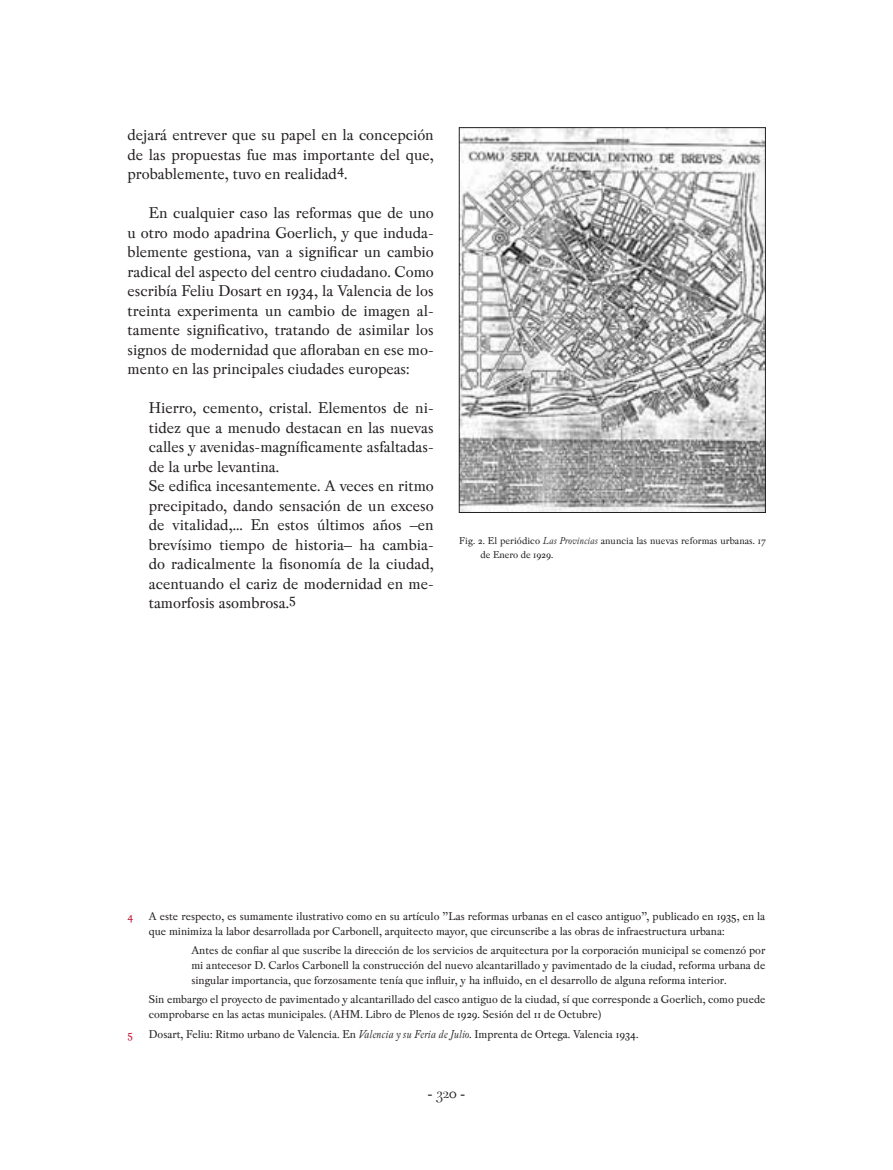
<style>
.page{position:relative;width:893px;height:1170px;background:#fff}
.page>*{position:absolute;margin:0;border:0;box-sizing:border-box;transform-origin:0 0}
.t1{font:18px "Peleguer";color:#231f20}
.t2{font:16.5px/19.5px "Pradell";color:#231f20;text-align:justify}
.endnote_text{font:12px/15px "Pradell";color:#231f20}
.endnote_text-2{font:12px "Pradell";color:#c3102f}
.t3{font:10.5px/13.5px "Pradell";letter-spacing:.01em;color:#231f20}
.s1{font-style:italic}
</style>
<div class="page">
<img style="left:461px;top:129px;width:303px;height:382px">
<div style="left:459px;top:127px;width:307px;height:386px;border:1px solid #231f20"></div>
<p class="t2" style="left:128px;top:125px;width:308px">dejará entrever que su papel en la concepción de las propuestas fue mas importante del que, probablemente, tuvo en realidad<sup>4</sup>.</p>
<p class="t2" style="left:128px;top:203px;width:308px;text-indent:21px">En cualquier caso las reformas que de uno u otro modo apadrina Goerlich, y que induda&shy;blemente gestiona, van a significar un cambio radical del aspecto del centro ciudadano. Como escribía Feliu Dosart en 1934, la Valencia de los treinta experimenta un cambio de imagen al&shy;tamente significativo, tratando de asimilar los signos de modernidad que afloraban en ese mo&shy;mento en las principales ciudades europeas:</p>
<p class="t2" style="left:149px;top:398px;width:286px">Hierro, cemento, cristal. Elementos de ni&shy;tidez que a menudo destacan en las nuevas calles y avenidas-magníficamente asfaltadas&shy;de la urbe levantina.</p>
<p class="t2" style="left:149px;top:476px;width:286px">Se edifica incesantemente. A veces en ritmo precipitado, dando sensación de un exceso de vitalidad,... En estos últimos años –en brevísimo tiempo de historia– ha cambia&shy;do radicalmente la fisonomía de la ciudad, acentuando el cariz de modernidad en me&shy;tamorfosis asombrosa.<sup>5</sup></p>
<p class="t3" style="left:480px;top:534px;width:287px;text-indent:-21px">Fig. 2. El periódico <span class="s1">Las Provincias</span> anuncia las nuevas reformas urbanas. 17 de Enero de 1929.</p>
<p class="endnote_text-2" style="left:128px;top:909px;width:7px">4</p>
<p class="endnote_text" style="left:149px;top:908px;width:618px">A este respecto, es sumamente ilustrativo como en su artículo ”Las reformas urbanas en el casco antiguo”, publicado en 1935, en la que minimiza la labor desarrollada por Carbonell, arquitecto mayor, que circunscribe a las obras de infraestructura urbana:</p>
<p class="endnote_text" style="left:191px;top:942px;width:575px;text-align:justify">Antes de confiar al que suscribe la dirección de los servicios de arquitectura por la corporación municipal se comenzó por mi antecesor D. Carlos Carbonell la construcción del nuevo alcantarillado y pavimentado de la ciudad, reforma urbana de singular importancia, que forzosamente tenía que influir, y ha influido, en el desarrollo de alguna reforma interior.</p>
<p class="endnote_text" style="left:149px;top:992px;width:618px">Sin embargo el proyecto de pavimentado y alcantarillado del casco antiguo de la ciudad, sí que corresponde a Goerlich, como puede comprobarse en las actas municipales. (AHM. Libro de Plenos de 1929. Sesión del 11 de Octubre)</p>
<p class="endnote_text-2" style="left:128px;top:1027px;width:7px">5</p>
<p class="endnote_text" style="left:149px;top:1026px;width:491px">Dosart, Feliu: Ritmo urbano de Valencia. En <span class="s1">Valencia y su Feria de Julio</span>. Imprenta de Ortega. Valencia 1934.</p>
<p class="t1" style="left:427px;top:1083px;width:39px">- 320 -</p>
</div>
